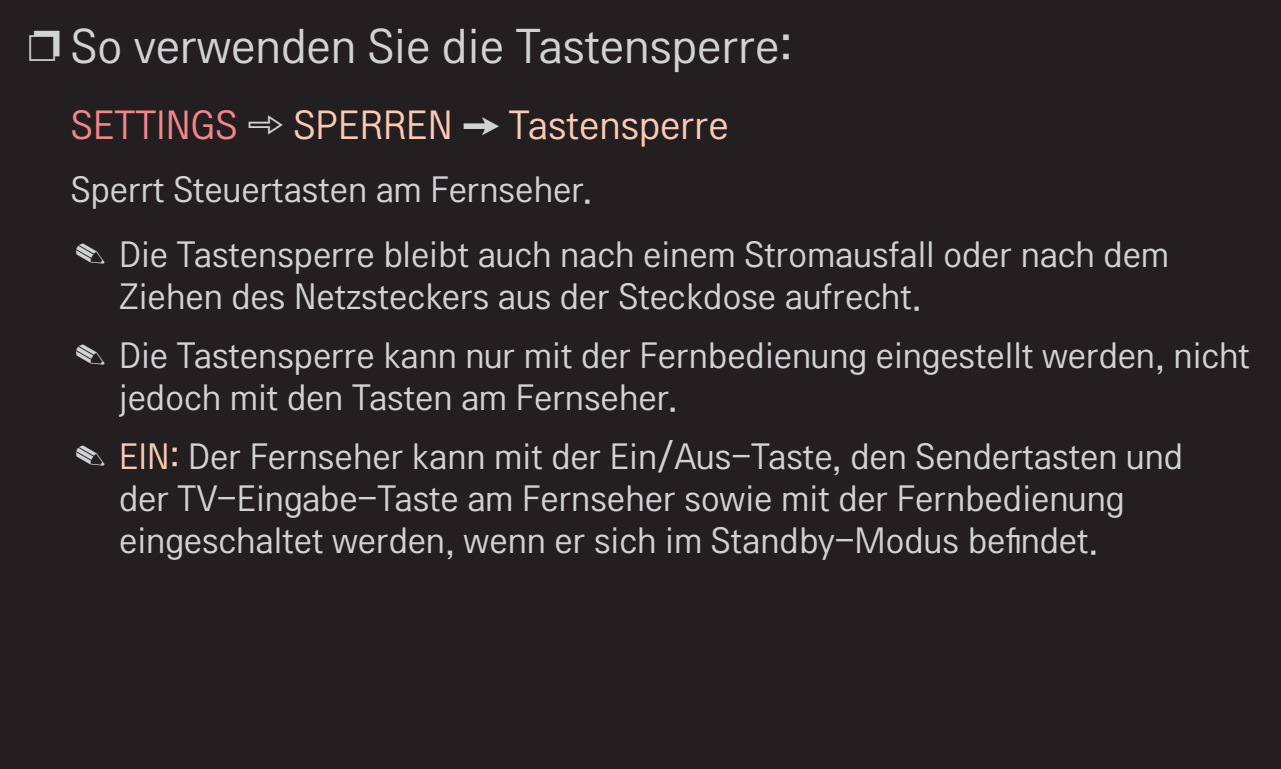
<style>
.page{position:relative;width:1281px;height:769px;background:#fff}
.page>*{position:absolute;margin:0;border:0;box-sizing:border-box;transform-origin:0 0}
.t1{font:300 48px "LG Display";color:#d1d2d4}
.t2{font:300 40px "LG Display";color:#fcc9b4}
.t3{font:300 36px/59px "LG Display";color:#d1d2d4}
.s1{font-size:42px}
.s2{color:#f3858d}
.s3{color:#d1d2d4}
.s4{color:#fcc9b4}
</style>
<div class="page">
<div style="left:0;top:0;width:1280px;height:768px;background:#231f20"></div>
<h1 class="t1" style="left:28px;top:18px;width:765px"><span class="s1">❐</span> So verwenden Sie die Tastensperre:</h1>
<p class="t2" style="left:71px;top:102px;width:659px"><span class="s2">SETTINGS</span> <span class="s3">➾</span> SPERREN <span class="s3">➙</span> Tastensperre</p>
<p class="t3" style="left:71px;top:157px;width:1099px;line-height:64.6px">Sperrt Steuertasten am Fernseher.<br>✎ Die Tastensperre bleibt auch nach einem Stromausfall oder nach dem</p>
<p class="t3" style="left:74px;top:267px;width:1177px;text-indent:45px">Ziehen des Netzsteckers aus der Steckdose aufrecht.<br>✎ Die Tastensperre kann nur mit der Fernbedienung eingestellt werden, nicht</p>
<p class="t3" style="left:74px;top:368px;width:1110px;text-indent:45px">jedoch mit den Tasten am Fernseher.<br>✎ <span class="s4">EIN:</span> Der Fernseher kann mit der Ein/Aus-Taste, den Sendertasten und</p>
<p class="t3" style="left:119px;top:477px;width:1006px;line-height:42px">der TV-Eingabe-Taste am Fernseher sowie mit der Fernbedienung eingeschaltet werden, wenn er sich im Standby-Modus befindet.</p>
</div>
